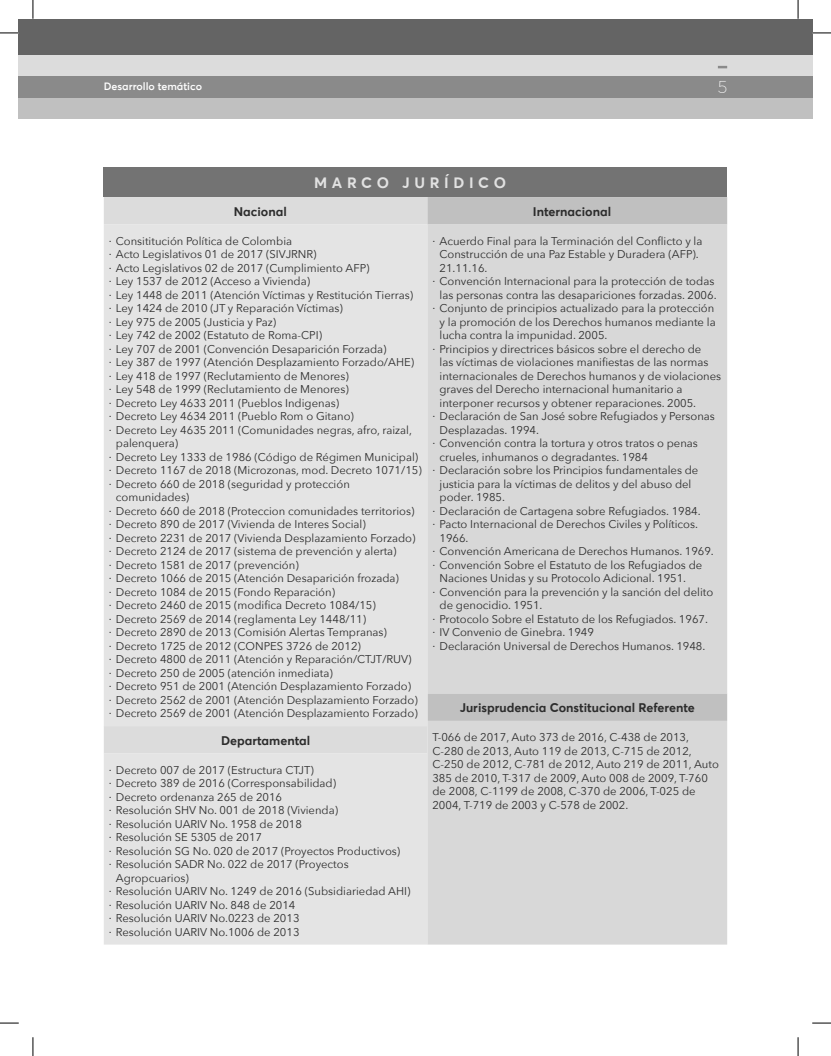
<style>
.page{position:relative;width:831px;height:1056px;background:#fff}
.page>*{position:absolute;margin:0;border:0;box-sizing:border-box;transform-origin:0 0}
.t1{font:100 17.5px "Averta Std";color:#fff}
.t2{font:700 15px "Averta Std";letter-spacing:.31em;color:#e2e2e2}
.t3{font:700 12.5px "Averta Std";color:#2c2c2c}
.t4{font:11.25px/13.5px "Avenir Next";color:#2c2c2c}
.t5{font:600 10.62px "Averta Std";color:#fff}
</style>
<div class="page">
<div style="left:33px;top:97px;width:779px;height:22px;background:#c0c0c0"></div>
<div style="left:33px;top:76px;width:779px;height:21px;background:#8a8a8a"></div>
<div style="left:33px;top:54px;width:779px;height:22px;background:#dcdcdc"></div>
<div style="left:33px;top:19px;width:779px;height:35px;background:#646464"></div>
<div style="left:19px;top:97px;width:14px;height:22px;background:#c0c0c0"></div>
<div style="left:19px;top:76px;width:14px;height:21px;background:#8a8a8a"></div>
<div style="left:19px;top:54px;width:14px;height:22px;background:#dcdcdc"></div>
<div style="left:19px;top:19px;width:14px;height:35px;background:#646464"></div>
<svg style="left:718px;top:66px;width:9px;height:2px"></svg>
<div style="left:104px;top:168px;width:623px;height:29px;background:#737373"></div>
<div style="left:104px;top:197px;width:323px;height:28px;background:#dcdcdc"></div>
<div style="left:427px;top:197px;width:300px;height:28px;background:#c0c0c0"></div>
<div style="left:104px;top:225px;width:323px;height:719px;background:#e4e4e4"></div>
<div style="left:427px;top:225px;width:300px;height:719px;background:#d8d8d8"></div>
<svg style="left:0;top:32px;width:19px;height:2px"></svg>
<svg style="left:812px;top:32px;width:19px;height:2px"></svg>
<svg style="left:0;top:1022px;width:19px;height:2px"></svg>
<svg style="left:812px;top:1022px;width:19px;height:2px"></svg>
<svg style="left:32px;top:0;width:2px;height:19px"></svg>
<svg style="left:32px;top:1037px;width:2px;height:19px"></svg>
<svg style="left:797px;top:0;width:2px;height:19px"></svg>
<svg style="left:797px;top:1037px;width:2px;height:19px"></svg>
<p class="t5" style="left:104px;top:80px;width:100px">Desarrollo temático</p>
<h1 class="t1" style="left:718px;top:76px;width:11px">5</h1>
<h2 class="t2" style="left:314px;top:173px;width:193px">Marco Jurídico</h2>
<p class="t3" style="left:234px;top:203px;width:54px">Nacional</p>
<p class="t3" style="left:533px;top:203px;width:80px">I nternacional</p>
<p class="t4" style="left:109px;top:233px;width:185px">· Consititución Política de Colombia</p>
<p class="t4" style="left:109px;top:247px;width:209px">· Acto Legislativos 01 de 2017 (SIVJRNR)</p>
<p class="t4" style="left:109px;top:260px;width:262px">· Acto Legislativos 02 de 2017 (Cumplimiento AFP)</p>
<p class="t4" style="left:109px;top:274px;width:203px">· Ley 1537 de 2012 (Acceso a Vivienda)</p>
<p class="t4" style="left:109px;top:287px;width:306px">· Ley 1448 de 2011 (Atención Víctimas y Restitución Tierras)</p>
<p class="t4" style="left:109px;top:301px;width:235px">· Ley 1424 de 2010 (JT y Reparación Víctimas)</p>
<p class="t4" style="left:109px;top:314px;width:169px">· Ley 975 de 2005 (Justicia y Paz)</p>
<p class="t4" style="left:109px;top:328px;width:215px">· Ley 742 de 2002 (Estatuto de Roma-CPI)</p>
<p class="t4" style="left:109px;top:341px;width:279px">· Ley 707 de 2001 (Convención Desaparición Forzada)</p>
<p class="t4" style="left:109px;top:355px;width:307px">· Ley 387 de 1997 (Atención Desplazamiento Forzado/AHE)</p>
<p class="t4" style="left:109px;top:368px;width:241px">· Ley 418 de 1997 (Reclutamiento de Menores)</p>
<p class="t4" style="left:109px;top:382px;width:241px">· Ley 548 de 1999 (Reclutamiento de Menores)</p>
<p class="t4" style="left:109px;top:395px;width:232px">· Decreto Ley 4633 2011 (Pueblos Indigenas)</p>
<p class="t4" style="left:109px;top:409px;width:247px">· Decreto Ley 4634 2011 (Pueblo Rom o Gitano)</p>
<p class="t4" style="left:109px;top:422px;width:305px">· Decreto Ley 4635 2011 (Comunidades negras, afro, raizal,</p>
<p class="t4" style="left:116px;top:436px;width:64px">palenquera)</p>
<p class="t4" style="left:109px;top:449px;width:311px">· Decreto Ley 1333 de 1986 (Código de Régimen Municipal)</p>
<p class="t4" style="left:109px;top:463px;width:314px">· Decreto 1167 de 2018 (Microzonas, mod. Decreto 1071/15)</p>
<p class="t4" style="left:109px;top:476px;width:243px">· Decreto 660 de 2018 (seguridad y protección</p>
<p class="t4" style="left:116px;top:490px;width:75px">comunidades)</p>
<p class="t4" style="left:109px;top:503px;width:307px">· Decreto 660 de 2018 (Proteccion comunidades territorios)</p>
<p class="t4" style="left:109px;top:517px;width:259px">· Decreto 890 de 2017 (Vivienda de Interes Social)</p>
<p class="t4" style="left:109px;top:530px;width:308px">· Decreto 2231 de 2017 (Vivienda Desplazamiento Forzado)</p>
<p class="t4" style="left:109px;top:544px;width:289px">· Decreto 2124 de 2017 (sistema de prevención y alerta)</p>
<p class="t4" style="left:109px;top:557px;width:191px">· Decreto 1581 de 2017 (prevención)</p>
<p class="t4" style="left:109px;top:571px;width:292px">· Decreto 1066 de 2015 (Atención Desaparición frozada)</p>
<p class="t4" style="left:109px;top:584px;width:228px">· Decreto 1084 de 2015 (Fondo Reparación)</p>
<p class="t4" style="left:109px;top:598px;width:268px">· Decreto 2460 de 2015 (modifica Decreto 1084/15)</p>
<p class="t4" style="left:109px;top:611px;width:259px">· Decreto 2569 de 2014 (reglamenta Ley 1448/11)</p>
<p class="t4" style="left:109px;top:625px;width:280px">· Decreto 2890 de 2013 (Comisión Alertas Tempranas)</p>
<p class="t4" style="left:109px;top:638px;width:254px">· Decreto 1725 de 2012 (CONPES 3726 de 2012)</p>
<p class="t4" style="left:109px;top:652px;width:304px">· Decreto 4800 de 2011 (Atención y Reparación/CTJT/RUV)</p>
<p class="t4" style="left:109px;top:665px;width:225px">· Decreto 250 de 2005 (atención inmediata)</p>
<p class="t4" style="left:109px;top:679px;width:304px">· Decreto 951 de 2001 (Atención Desplazamiento Forzado)</p>
<p class="t4" style="left:109px;top:692px;width:310px">· Decreto 2562 de 2001 (Atención Desplazamiento Forzado)</p>
<p class="t4" style="left:109px;top:706px;width:310px">· Decreto 2569 de 2001 (Atención Desplazamiento Forzado)</p>
<p class="t4" style="left:432px;top:233px;width:272px">· Acuerdo Final para la Terminación del Conflicto y la</p>
<p class="t4" style="left:439px;top:247px;width:261px">Construcción de una Paz Estable y Duradera (AFP).</p>
<p class="t4" style="left:439px;top:260px;width:48px">21.11.16.</p>
<p class="t4" style="left:432px;top:274px;width:283px">· Convención Internacional para la protección de todas</p>
<p class="t4" style="left:439px;top:287px;width:277px">las personas contra las desapariciones forzadas. 2006.</p>
<p class="t4" style="left:432px;top:301px;width:283px">· Conjunto de principios actualizado para la protección</p>
<p class="t4" style="left:439px;top:314px;width:278px">y la promoción de los Derechos humanos mediante la</p>
<p class="t4" style="left:439px;top:328px;width:168px">lucha contra la impunidad. 2005.</p>
<p class="t4" style="left:432px;top:341px;width:270px">· Principios y directrices básicos sobre el derecho de</p>
<p class="t4" style="left:439px;top:355px;width:270px">las víctimas de violaciones manifiestas de las normas</p>
<p class="t4" style="left:439px;top:368px;width:283px">internacionales de Derechos humanos y de violaciones</p>
<p class="t4" style="left:439px;top:382px;width:245px">graves del Derecho internacional humanitario a</p>
<p class="t4" style="left:439px;top:395px;width:256px">interponer recursos y obtener reparaciones. 2005.</p>
<p class="t4" style="left:432px;top:409px;width:284px">· Declaración de San José sobre Refugiados y Personas</p>
<p class="t4" style="left:439px;top:422px;width:99px">Desplazadas. 1994.</p>
<p class="t4" style="left:432px;top:436px;width:267px">· Convención contra la tortura y otros tratos o penas</p>
<p class="t4" style="left:439px;top:449px;width:210px">crueles, inhumanos o degradantes. 1984</p>
<p class="t4" style="left:432px;top:463px;width:267px">· Declaración sobre los Principios fundamentales de</p>
<p class="t4" style="left:439px;top:476px;width:253px">justicia para la víctimas de delitos y del abuso del</p>
<p class="t4" style="left:439px;top:490px;width:65px">poder. 1985.</p>
<p class="t4" style="left:432px;top:503px;width:268px">· Declaración de Cartagena sobre Refugiados. 1984.</p>
<p class="t4" style="left:432px;top:517px;width:265px">· Pacto Internacional de Derechos Civiles y Políticos.</p>
<p class="t4" style="left:439px;top:530px;width:29px">1966.</p>
<p class="t4" style="left:432px;top:544px;width:281px">· Convención Americana de Derechos Humanos. 1969.</p>
<p class="t4" style="left:432px;top:557px;width:271px">· Convención Sobre el Estatuto de los Refugiados de</p>
<p class="t4" style="left:439px;top:571px;width:246px">Naciones Unidas y su Protocolo Adicional. 1951.</p>
<p class="t4" style="left:432px;top:584px;width:282px">· Convención para la prevención y la sanción del delito</p>
<p class="t4" style="left:439px;top:598px;width:103px">de genocidio. 1951.</p>
<p class="t4" style="left:432px;top:611px;width:275px">· Protocolo Sobre el Estatuto de los Refugiados. 1967.</p>
<p class="t4" style="left:432px;top:625px;width:163px">· IV Convenio de Ginebra. 1949</p>
<p class="t4" style="left:432px;top:638px;width:273px">· Declaración Universal de Derechos Humanos. 1948.</p>
<p class="t3" style="left:460px;top:700px;width:237px">Jurisprudencia Constitucional Referente</p>
<p class="t4" style="left:432px;top:730px;width:288px">T-066 de 2017, Auto 373 de 2016, C-438 de 2013, C-280 de 2013, Auto 119 de 2013, C-715 de 2012, C-250 de 2012, C-781 de 2012, Auto 219 de 2011, Auto 385 de 2010, T-317 de 2009, Auto 008 de 2009, T-760 de 2008, C-1199 de 2008, C-370 de 2006, T-025 de 2004, T-719 de 2003 y C-578 de 2002.</p>
<p class="t3" style="left:221px;top:732px;width:91px">Departamental</p>
<p class="t4" style="left:109px;top:762px;width:207px">· Decreto 007 de 2017 (Estructura CTJT)</p>
<p class="t4" style="left:109px;top:776px;width:229px">· Decreto 389 de 2016 (Corresponsabilidad)</p>
<p class="t4" style="left:109px;top:789px;width:175px">· Decreto ordenanza 265 de 2016</p>
<p class="t4" style="left:109px;top:803px;width:231px">· Resolución SHV No. 001 de 2018 (Vivienda)</p>
<p class="t4" style="left:109px;top:816px;width:195px">· Resolución UARIV No. 1958 de 2018</p>
<p class="t4" style="left:109px;top:830px;width:155px">· Resolución SE 5305 de 2017</p>
<p class="t4" style="left:109px;top:843px;width:293px">· Resolución SG No. 020 de 2017 (Proyectos Productivos)</p>
<p class="t4" style="left:109px;top:857px;width:241px">· Resolución SADR No. 022 de 2017 (Proyectos</p>
<p class="t4" style="left:116px;top:870px;width:75px">Agropcuarios)</p>
<p class="t4" style="left:109px;top:884px;width:303px">· Resolución UARIV No. 1249 de 2016 (Subsidiariedad AHI)</p>
<p class="t4" style="left:109px;top:897px;width:188px">· Resolución UARIV No. 848 de 2014</p>
<p class="t4" style="left:109px;top:911px;width:192px">· Resolución UARIV No.0223 de 2013</p>
<p class="t4" style="left:109px;top:924px;width:192px">· Resolución UARIV No.1006 de 2013</p>
</div>
